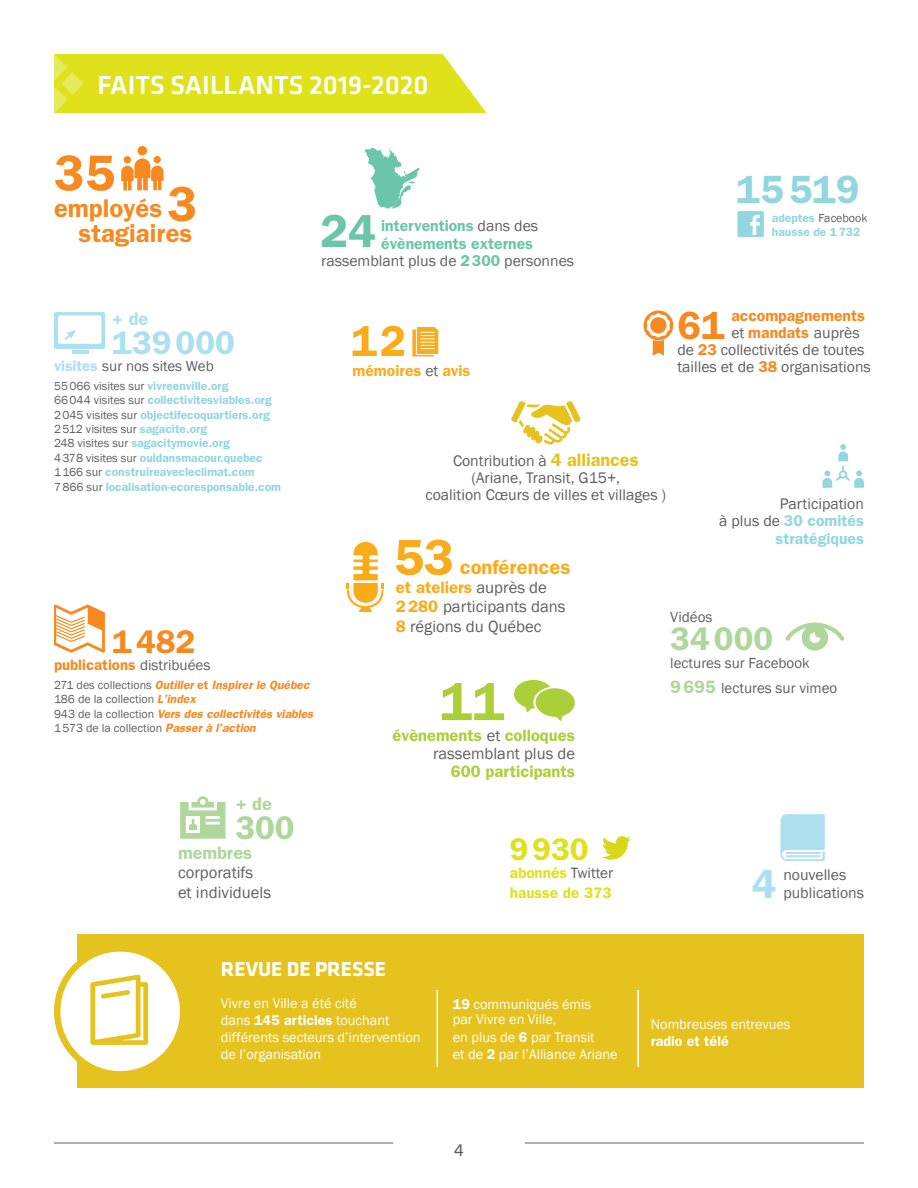
<style>
.page{position:relative;width:918px;height:1188px;background:#fff}
.page>*{position:absolute;margin:0;border:0;box-sizing:border-box;transform-origin:0 0}
.t1{font:600 53.85px "Franklin Gothic";color:#abcf38}
.t2{font:600 50.55px "Franklin Gothic";color:#faab1a}
.t3{font:600 50.55px "Franklin Gothic";color:#f6891f}
.t4{font:600 49.5px "Franklin Gothic";color:#f6891f}
.t5{font:600 46.5px "Franklin Gothic";color:#6bc5a8}
.t6{font:600 43.5px "Franklin Gothic";color:#faab1a}
.t7{font:600 40.95px "Franklin Gothic";color:#acdfef}
.t8{font:600 39.6px "Franklin Gothic";color:#92d6df}
.t9{font:600 39.45px "Franklin Gothic";color:#f6891f}
.t10{font:600 32.85px "Franklin Gothic";color:#afd79b}
.t11{font:600 32.85px "Franklin Gothic";color:#acdfef}
.t12{font:600 32.85px "Franklin Gothic";color:#f6891f}
.t13{font:600 31.35px "Franklin Gothic";color:#dfe21a}
.t14{font:500 27px "Klavika Basic";color:#fff}
.t15{font:600 25.65px "Franklin Gothic";color:#f6891f}
.t16{font:700 21px "Klavika Basic";color:#fff}
.t17{font:600 20.25px "Franklin Gothic";color:#faab1a}
.t18{font:600 18.3px "Franklin Gothic";color:#afd79b}
.t19{font:600 18.3px "Franklin Gothic";color:#acdfef}
.t20{font:600 18px "Franklin Gothic";color:#afd79b}
.t21{font:18px "Klavika Basic";color:#5f5f62}
.t22{font:16.65px/19.5px "Franklin Gothic";color:#5f5f62}
.t23{font:600 16.5px/18px "Franklin Gothic";color:#abcf38;text-align:right}
.t24{font:15.75px/17.2px "Franklin Gothic";color:#5f5f62;text-align:center}
.t25{font:600 15.75px/17.2px "Franklin Gothic";color:#92d6df;text-align:right}
.t26{font:600 15.75px "Franklin Gothic";color:#6bc5a8}
.t27{font:600 15.75px "Franklin Gothic";color:#f6891f}
.t28{font:600 15.75px "Franklin Gothic";color:#faab1a}
.t29{font:600 15.3px/19.2px "Franklin Gothic";color:#dfe21a}
.t30{font:15px/25.2px "Franklin Gothic";color:#5f5f62}
.t31{font:600 15px "Franklin Gothic";color:#f6891f}
.t32{font:14.25px/17.1px "Franklin Gothic";color:#fff}
.t33{font:600 14.25px "Franklin Gothic";color:#fff}
.t34{font:600 12px/14.4px "Franklin Gothic";color:#92d6df}
.t35{font:italic 600 12px/14.4px "Franklin Gothic";color:#f6891f}
.s1{font-weight:400;color:#5f5f62}
.s2{font-weight:600;color:#6bc5a8}
.s3{font-weight:600;color:#acdfef}
.s4{font-weight:400;font-style:normal;color:#5f5f62}
.s5{font-style:normal}
.s6{font-weight:600;color:#f6891f}
.s7{font-weight:600;font-size:18px;color:#e6c21e}
.s8{font-weight:600;color:#faab1a}
.s9{font-weight:600;font-size:18px;color:#afd79b}
.s10{font-weight:600}
</style>
<div class="page">
<hr style="left:54px;top:1143px;width:339px;height:1px;background:#5f5f62">
<hr style="left:525px;top:1143px;width:339px;height:1px;background:#5f5f62">
<svg style="left:643px;top:310px;width:30px;height:46px"></svg>
<svg style="left:347px;top:542px;width:37px;height:70px"></svg>
<div style="left:138px;top:146px;width:9px;height:9px;background:#f6891f;border-radius:50%"></div>
<svg style="left:121px;top:156px;width:43px;height:34px"></svg>
<svg style="left:514px;top:680px;width:61px;height:41px"></svg>
<svg style="left:602px;top:836px;width:29px;height:24px"></svg>
<div style="left:737px;top:211px;width:27px;height:26px;background:#92d6df"></div>
<svg style="left:750px;top:215px;width:10px;height:20px"></svg>
<svg style="left:180px;top:796px;width:45px;height:43px"></svg>
<svg style="left:780px;top:814px;width:45px;height:47px;background:#b7e3f1"></svg>
<svg style="left:54px;top:54px;width:433px;height:59px;background:#e0e327"></svg>
<svg style="left:785px;top:622px;width:60px;height:29px"></svg>
<div style="left:54px;top:312px;width:51px;height:37px;background:#acdfef;border-radius:2px"></div>
<div style="left:58px;top:315px;width:43px;height:29px;background:#fff;border-radius:2px"></div>
<hr style="left:72px;top:350px;width:17px;height:4px;background:#acdfef">
<svg style="left:64px;top:330px;width:12px;height:10px"></svg>
<svg style="left:54px;top:604px;width:51px;height:49px"></svg>
<div style="left:78px;top:935px;width:786px;height:153px;background:#e6c21e"></div>
<div style="left:57px;top:948px;width:126px;height:126px;background:#fff;border-radius:50%"></div>
<div style="left:54px;top:945px;width:132px;height:133px;border:6px solid #e6c21e;border-radius:50%"></div>
<svg style="left:90px;top:975px;width:58px;height:70px"></svg>
<hr style="left:436px;top:990px;width:2px;height:77px;background:#fff">
<hr style="left:637px;top:990px;width:2px;height:77px;background:#fff">
<svg style="left:412px;top:327px;width:26px;height:30px"></svg>
<svg style="left:511px;top:401px;width:70px;height:44px"></svg>
<svg style="left:822px;top:444px;width:42px;height:44px"></svg>
<svg style="left:365px;top:148px;width:55px;height:61px"></svg>
<h3 class="t14" style="left:97px;top:66px;width:333px">FAITS SAILLANTS 2019-2020</h3>
<h2 class="t3" style="left:54px;top:143px;width:62px">35</h2>
<h3 class="t15" style="left:54px;top:193px;width:110px">employés</h3>
<h3 class="t4" style="left:168px;top:175px;width:31px">3</h3>
<h3 class="t15" style="left:79px;top:218px;width:115px">stagiaires</h3>
<h3 class="t5" style="left:320px;top:204px;width:57px">24</h3>
<h3 class="t26" style="left:381px;top:217px;width:159px">interventions <span class="s1">dans des</span></h3>
<h3 class="t26" style="left:381px;top:234px;width:153px">évènements externes</h3>
<h3 class="t24" style="left:321px;top:252px;width:254px">rassemblant plus de <span class="s2">2300</span> personnes</h3>
<h3 class="t8" style="left:736px;top:166px;width:125px">15519</h3>
<p class="t34" style="left:772px;top:210px;width:97px">adeptes <span class="s1">Facebook </span>hausse de 1732</p>
<h3 class="t19" style="left:112px;top:308px;width:38px">+ de</h3>
<h3 class="t11" style="left:112px;top:323px;width:124px">139000</h3>
<p class="t34" style="left:54px;top:378px;width:229px"><span class="s1">55066 visites sur</span> vivreenville.org<br><span class="s1">66044 visites sur</span> collectivitesviables.org <span class="s1">2045 visites sur</span> objectifecoquartiers.org <span class="s1">2512 visites sur</span> sagacite.org<br><span class="s1">248 visites sur</span> sagacitymovie.org<br><span class="s1">4378 visites sur</span> ouidansmacour.quebec <span class="s1">1166 sur</span> construireavecleclimat.com <span class="s1">7866 sur</span> localisation-ecoresponsable.com</p>
<p class="t30" style="left:54px;top:354px;width:161px"><span class="s3">visites</span> sur nos sites Web</p>
<h3 class="t12" style="left:112px;top:622px;width:85px">1482</h3>
<p class="t35" style="left:54px;top:678px;width:261px"><span class="s4">271 des collections</span> Outiller <span class="s5">et</span> Inspirer le Québec <span class="s4">186 de la collection</span> L’index<br><span class="s4">943 de la collection</span> Vers des collectivités viables <span class="s4">1573 de la collection</span> Passer à l’action</p>
<p class="t31" style="left:54px;top:656px;width:158px">publications <span class="s1">distribuées</span></p>
<h3 class="t18" style="left:236px;top:793px;width:38px">+ de</h3>
<h3 class="t10" style="left:235px;top:808px;width:61px">300</h3>
<h3 class="t20" style="left:178px;top:842px;width:76px">membres</h3>
<h3 class="t22" style="left:178px;top:863px;width:95px">corporatifs et individuels</h3>
<h3 class="t6" style="left:351px;top:316px;width:56px">12</h3>
<h3 class="t28" style="left:353px;top:361px;width:119px">mémoires <span class="s1">et</span> avis</h3>
<h3 class="t9" style="left:677px;top:302px;width:49px">61</h3>
<h3 class="t27" style="left:731px;top:306px;width:135px">accompagnements</h3>
<h3 class="t24" style="left:731px;top:324px;width:130px">et <span class="s6">mandats</span> auprès</h3>
<h3 class="t24" style="left:677px;top:342px;width:189px">de <span class="s6">23</span> collectivités de toutes</h3>
<h3 class="t24" style="left:677px;top:359px;width:195px">tailles et de <span class="s6">38</span> organisations</h3>
<h3 class="t24" style="left:425px;top:452px;width:242px">Contribution à <span class="s7">4 alliances<br></span>(Ariane, Transit, G15+,<br>coalition Cœurs de villes et villages )</h3>
<h3 class="t25" style="left:719px;top:495px;width:146px"><span class="s1">Participation<br>à plus de</span> 30 comités stratégiques</h3>
<h2 class="t2" style="left:393px;top:528px;width:62px">53</h2>
<h3 class="t17" style="left:460px;top:555px;width:112px">conférences</h3>
<h3 class="t22" style="left:396px;top:578px;width:171px"><span class="s8">et ateliers</span> auprès de<br><span class="s8">2280</span> participants dans<br><span class="s8">8</span> régions du Québec</h3>
<p class="t30" style="left:670px;top:604px;width:44px">Vidéos</p>
<h3 class="t10" style="left:670px;top:619px;width:104px">34000</h3>
<p class="t30" style="left:670px;top:651px;width:169px">lectures sur Facebook<br><span class="s9">9695</span> lectures sur vimeo</p>
<h1 class="t1" style="left:440px;top:670px;width:66px">11</h1>
<h3 class="t23" style="left:393px;top:727px;width:184px">évènements <span class="s1">et</span> colloques <span class="s1">rassemblant plus de</span></h3>
<h3 class="t23" style="left:451px;top:763px;width:126px">600 participants</h3>
<h3 class="t13" style="left:509px;top:830px;width:81px">9930</h3>
<p class="t29" style="left:510px;top:864px;width:105px">abonnés <span class="s1">Twitter </span>hausse de 373</p>
<h3 class="t7" style="left:752px;top:859px;width:26px">4</h3>
<h3 class="t24" style="left:783px;top:867px;width:65px">nouvelles</h3>
<h3 class="t24" style="left:783px;top:884px;width:82px">publications</h3>
<h3 class="t16" style="left:221px;top:954px;width:167px">REVUE DE PRESSE</h3>
<p class="t32" style="left:221px;top:995px;width:201px">Vivre en Ville a été cité<br>dans <span class="s10">145 articles</span> touchant différents secteurs d’intervention de l’organisation</p>
<p class="t32" style="left:453px;top:998px;width:140px;line-height:15px"><span class="s10">19</span> communiqués émis par Vivre en Ville,</p>
<p class="t32" style="left:453px;top:1029px;width:166px">en plus de <span class="s10">6</span> par Transit<br>et de <span class="s10">2</span> par l’Alliance Ariane</p>
<h3 class="t21" style="left:454px;top:1138px;width:11px">4</h3>
<p class="t32" style="left:651px;top:1016px;width:141px">Nombreuses entrevues</p>
<p class="t33" style="left:651px;top:1033px;width:79px">radio et télé</p>
</div>
